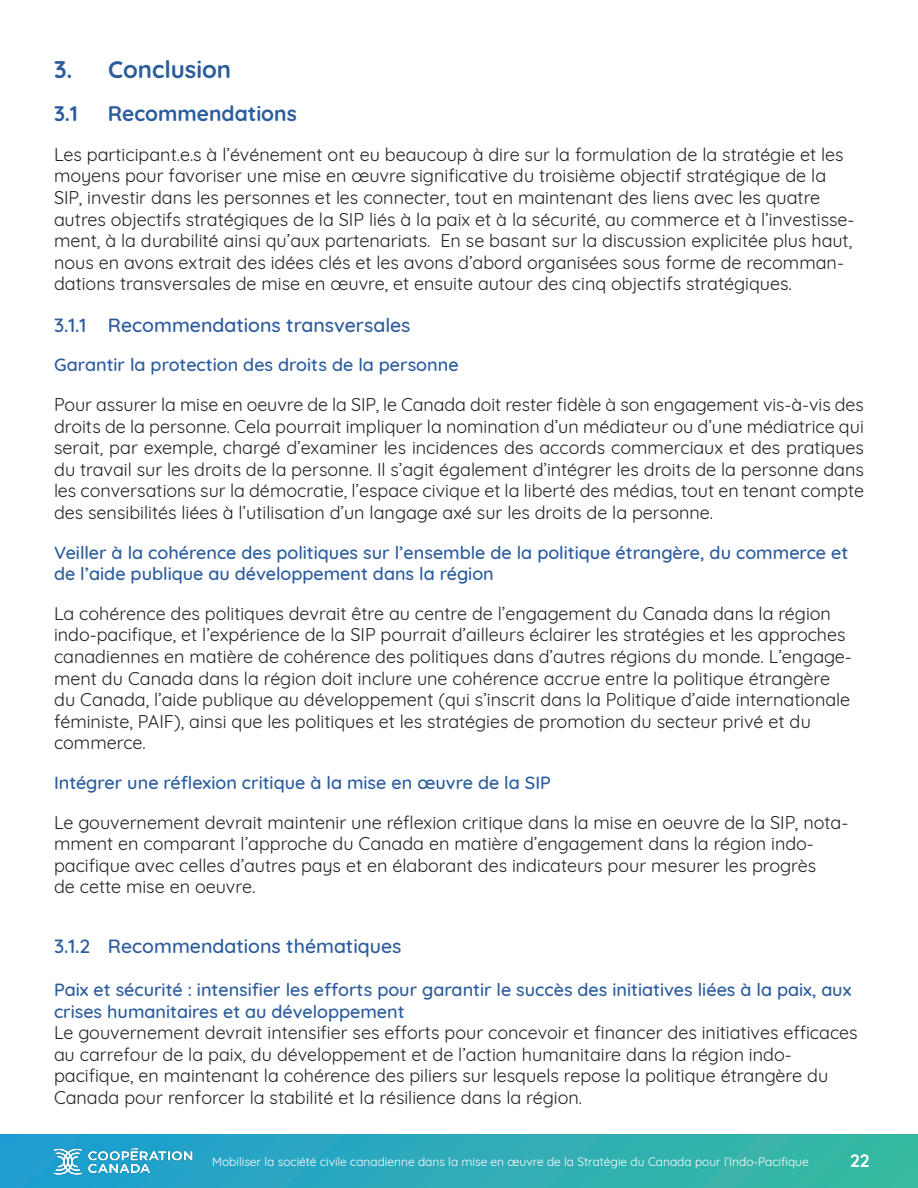
<style>
.page{position:relative;width:918px;height:1188px;background:#fff}
.page>*{position:absolute;margin:0;border:0;box-sizing:border-box;transform-origin:0 0}
.t1{font:700 24px "Quicksand";color:#2b5c9d}
.t2{font:700 21px "Quicksand";color:#2b5c9d}
.t3{font:500 19.5px "Quicksand";color:#2b5c9d}
.t4{font:18px/21.6px "Quicksand";color:#231f20}
.t5{font:500 18px/21.6px "Quicksand";color:#2b5c9d}
.t6{font:700 18px "Quicksand";color:#fff}
.t7{font:12px "Quicksand";color:#fff}
</style>
<div class="page">
<div style="left:0;top:1134px;width:918px;height:54px;background:linear-gradient(to right,#1f9dd2,#3ab9a0)"></div>
<img style="left:54px;top:1134px;width:141px;height:47px">
<p class="t1" style="left:54px;top:50px;width:179px">3. Conclusion</p>
<p class="t2" style="left:54px;top:96px;width:25px">3.1</p>
<p class="t2" style="left:108px;top:96px;width:190px">Recommendations</p>
<p class="t4" style="left:54px;top:142px;width:802px">Les participant.e.s à l’événement ont eu beaucoup à dire sur la formulation de la stratégie et les moyens pour favoriser une mise en œuvre significative du troisième objectif stratégique de la SIP, investir dans les personnes et les connecter, tout en maintenant des liens avec les quatre autres objectifs stratégiques de la SIP liés à la paix et à la sécurité, au commerce et à l’investisse&shy;ment, à la durabilité ainsi qu’aux partenariats. En se basant sur la discussion explicitée plus haut, nous en avons extrait des idées clés et les avons d’abord organisées sous forme de recomman&shy;dations transversales de mise en œuvre, et ensuite autour des cinq objectifs stratégiques.</p>
<p class="t3" style="left:54px;top:309px;width:358px">3.1.1 Recommendations transversales</p>
<p class="t5" style="left:54px;top:353px;width:406px">Garantir la protection des droits de la personne</p>
<p class="t4" style="left:54px;top:392px;width:811px">Pour assurer la mise en oeuvre de la SIP, le Canada doit rester fidèle à son engagement vis-à-vis des</p>
<p class="t4" style="left:54px;top:414px;width:811px">droits de la personne. Cela pourrait impliquer la nomination d’un médiateur ou d’une médiatrice qui</p>
<p class="t4" style="left:54px;top:435px;width:812px">serait, par exemple, chargé d’examiner les incidences des accords commerciaux et des pratiques</p>
<p class="t4" style="left:54px;top:457px;width:811px">du travail sur les droits de la personne. Il s’agit également d’intégrer les droits de la personne dans</p>
<p class="t4" style="left:54px;top:478px;width:812px">les conversations sur la démocratie, l’espace civique et la liberté des médias, tout en tenant compte</p>
<p class="t4" style="left:54px;top:500px;width:661px">des sensibilités liées à l’utilisation d’un langage axé sur les droits de la personne.</p>
<p class="t5" style="left:54px;top:540px;width:796px">Veiller à la cohérence des politiques sur l’ensemble de la politique étrangère, du commerce et de l’aide publique au développement dans la région</p>
<p class="t4" style="left:54px;top:601px;width:779px">La cohérence des politiques devrait être au centre de l’engagement du Canada dans la région</p>
<p class="t4" style="left:54px;top:622px;width:793px">indo-pacifique, et l’expérience de la SIP pourrait d’ailleurs éclairer les stratégies et les approches</p>
<p class="t4" style="left:54px;top:644px;width:800px">canadiennes en matière de cohérence des politiques dans d’autres régions du monde. L’engage&shy;ment du Canada dans la région doit inclure une cohérence accrue entre la politique étrangère</p>
<p class="t4" style="left:54px;top:687px;width:798px">du Canada, l’aide publique au développement (qui s’inscrit dans la Politique d’aide internationale</p>
<p class="t4" style="left:54px;top:709px;width:758px">féministe, PAIF), ainsi que les politiques et les stratégies de promotion du secteur privé et du</p>
<p class="t4" style="left:54px;top:730px;width:93px">commerce.</p>
<p class="t5" style="left:54px;top:770px;width:498px">Intégrer une réflexion critique à la mise en œuvre de la SIP</p>
<p class="t4" style="left:54px;top:810px;width:796px">Le gouvernement devrait maintenir une réflexion critique dans la mise en oeuvre de la SIP, nota&shy;mment en comparant l’approche du Canada en matière d’engagement dans la région indo-</p>
<p class="t4" style="left:54px;top:853px;width:764px">pacifique avec celles d’autres pays et en élaborant des indicateurs pour mesurer les progrès</p>
<p class="t4" style="left:54px;top:874px;width:203px">de cette mise en oeuvre.</p>
<p class="t3" style="left:54px;top:930px;width:349px">3.1.2 Recommendations thématiques</p>
<p class="t5" style="left:54px;top:977px;width:799px">Paix et sécurité : intensifier les efforts pour garantir le succès des initiatives liées à la paix, aux crises humanitaires et au développement</p>
<p class="t4" style="left:54px;top:1020px;width:805px">Le gouvernement devrait intensifier ses efforts pour concevoir et financer des initiatives efficaces</p>
<p class="t4" style="left:54px;top:1042px;width:739px">au carrefour de la paix, du développement et de l’action humanitaire dans la région indo-</p>
<p class="t4" style="left:54px;top:1063px;width:776px">pacifique, en maintenant la cohérence des piliers sur lesquels repose la politique étrangère du</p>
<p class="t4" style="left:54px;top:1085px;width:530px">Canada pour renforcer la stabilité et la résilience dans la région.</p>
<p class="t7" style="left:212px;top:1153px;width:598px">Mobiliser la société civile canadienne dans la mise en œuvre de la Stratégie du Canada pour l’Indo-Pacifique</p>
<p class="t6" style="left:850px;top:1145px;width:21px">22</p>
</div>
